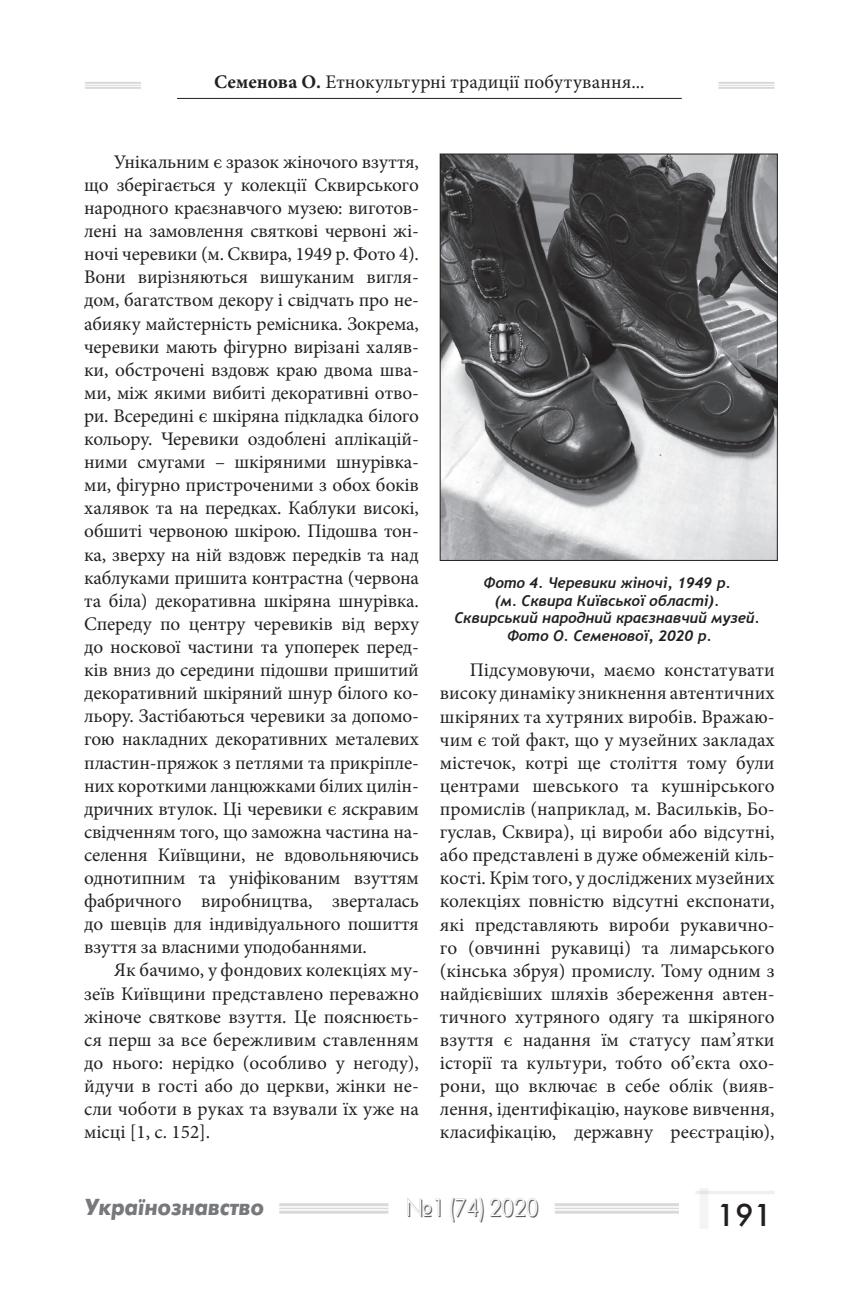
<style>
.page{position:relative;width:844px;height:1290px;background:#fff}
.page>*{position:absolute;margin:0;border:0;box-sizing:border-box;transform-origin:0 0}
.t1{font:31.5px "Futura Futuris";color:#231f20}
.t2{font:24.5px "Futura Futuris Shadow";color:#5f5f62;scale:.93 1}
.t3{font:italic 700 23.1px "Futura Futuris";color:#76787b;scale:.91 1}
.t4{font:19.25px/23.1px "Minion Pro";color:#231f20;text-align:justify}
.t5{font:italic 700 14.88px/17.8px "Trebuchet";color:#231f20;text-align:center}
.s1{font-weight:700}
</style>
<div class="page">
<hr style="left:85px;top:82px;width:56px;height:2px;background:#231f20">
<hr style="left:85px;top:85px;width:56px;height:1px;background:#231f20">
<hr style="left:85px;top:87px;width:56px;height:2px;background:#231f20">
<hr style="left:718px;top:82px;width:56px;height:2px;background:#231f20">
<hr style="left:718px;top:85px;width:56px;height:1px;background:#231f20">
<hr style="left:718px;top:87px;width:56px;height:2px;background:#231f20">
<hr style="left:177px;top:98px;width:504px;height:1px;background:#231f20">
<hr style="left:279px;top:1203px;width:109px;height:3px;background:#231f20">
<hr style="left:279px;top:1207px;width:109px;height:2px;background:#231f20">
<hr style="left:279px;top:1210px;width:109px;height:3px;background:#231f20">
<hr style="left:554px;top:1203px;width:124px;height:3px;background:#231f20">
<hr style="left:554px;top:1207px;width:124px;height:2px;background:#231f20">
<hr style="left:554px;top:1210px;width:124px;height:3px;background:#231f20">
<hr style="left:695px;top:1191px;width:79px;height:3px;background:#231f20">
<svg style="left:699px;top:1188px;width:9px;height:40px"></svg>
<img style="left:442px;top:156px;width:333px;height:403px">
<div style="left:440px;top:154px;width:337px;height:407px;border:1px solid #231f20"></div>
<p class="t4" style="left:214px;top:71px;width:432px"><span class="s1">Семенова О.</span> Етнокультурні традиції побутування...</p>
<p class="t4" style="left:84px;top:150px;width:336px;text-indent:30px">Унікальним є зразок жіночого взуття, що зберігається у колекції Сквирського народного краєзнавчого музею: виготов&shy;лені на замовлення святкові червоні жі&shy;ночі черевики (м. Сквира, 1949 р. Фото 4).<br>Вони вирізняються вишуканим вигля&shy;дом, багатством декору і свідчать про не&shy;абияку майстерність ремісника. Зокрема, черевики мають фігурно вирізані халяв&shy;ки, обстрочені вздовж краю двома шва&shy;ми, між якими вибиті декоративні отво&shy;ри. Всередині є шкіряна підкладка білого кольору. Черевики оздоблені аплікацій&shy;ними смугами – шкіряними шнурівка&shy;ми, фігурно пристроченими з обох боків халявок та на передках. Каблуки високі, обшиті червоною шкірою. Підошва тон&shy;ка, зверху на ній вздовж передків та над каблуками пришита контрастна (червона та біла) декоративна шкіряна шнурівка.<br>Спереду по центру черевиків від верху до носкової частини та упоперек перед&shy;ків вниз до середини підошви пришитий декоративний шкіряний шнур білого ко&shy;льору. Застібаються черевики за допомо&shy;гою накладних декоративних металевих пластин-пряжок з петлями та прикріпле&shy;них короткими ланцюжками білих цилін&shy;дричних втулок. Ці черевики є яскравим свідченням того, що заможна частина на&shy;селення Київщини, не вдовольняючись однотипним та уніфікованим взуттям фабричного виробництва, зверталась до шевців для індивідуального пошиття взуття за власними уподобаннями.</p>
<p class="t4" style="left:84px;top:959px;width:336px;text-indent:30px">Як бачимо, у фондових колекціях му&shy;зеїв Київщини представлено переважно жіноче святкове взуття. Це пояснюєть&shy;ся перш за все бережливим ставленням до нього: нерідко (особливо у негоду), йдучи в гості або до церкви, жінки не&shy;сли чоботи в руках та взували їх уже на місці [1, с. 152].</p>
<p class="t5" style="left:454px;top:574px;width:307px">Фото 4. Черевики жіночі, 1949 р.<br>(м. Сквира Київської області).<br>Сквирський народний краєзнавчий музей.<br>Фото О. Семенової, 2020 р.</p>
<p class="t4" style="left:440px;top:659px;width:336px;text-indent:30px">Підсумовуючи, маємо констатувати високу динаміку зникнення автентичних шкіряних та хутряних виробів. Вражаю&shy;чим є той факт, що у музейних закладах містечок, котрі ще століття тому були центрами шевського та кушнірського промислів (наприклад, м. Васильків, Бо&shy;гуслав, Сквира), ці вироби або відсутні, або представлені в дуже обмеженій кіль&shy;кості. Крім того, у досліджених музейних колекціях повністю відсутні експонати, які представляють вироби рукавично&shy;го (овчинні рукавиці) та лимарського (кінська збруя) промислу. Тому одним з найдієвіших шляхів збереження автен&shy;тичного хутряного одягу та шкіряного взуття є надання їм статусу пам’ятки історії та культури, тобто об’єкта охо&shy;рони, що включає в себе облік (вияв&shy;лення, ідентифікацію, наукове вивчення, класифікацію, державну реєстрацію),</p>
<p class="t3" style="left:84px;top:1193px;width:199px">Українознавство</p>
<p class="t2" style="left:406px;top:1194px;width:144px">№1 (74) 2020</p>
<h1 class="t1" style="left:716px;top:1195px;width:57px">191</h1>
</div>
